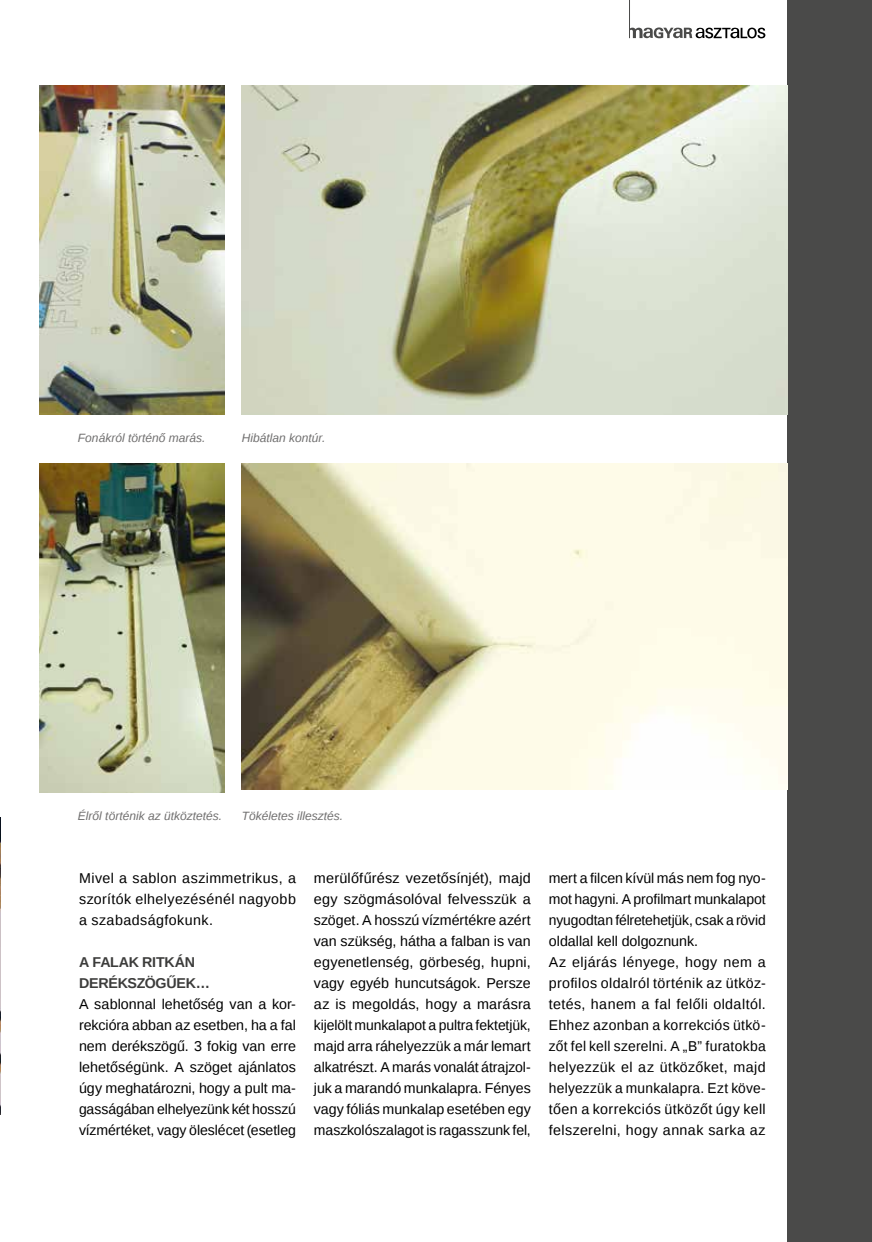
<style>
.page{position:relative;width:872px;height:1242px;background:#fff}
.page>*{position:absolute;margin:0;border:0;box-sizing:border-box;transform-origin:0 0}
.t1{font:14.25px/21px "Liberation Sans";letter-spacing:.015em;color:#000;text-align:justify}
.t2{font:700 14.25px/21px "Liberation Sans";letter-spacing:-.02em;color:#3c3c3b}
.t3{font:italic 12px "Liberation Sans";color:#706f6f}
</style>
<div class="page">
<div style="left:787px;top:0;width:85px;height:1242px;background:#4a4a49"></div>
<svg style="left:630px;top:27px;width:135px;height:11px"></svg>
<hr style="left:629px;top:0;width:1px;height:38px;background:#4a4a49">
<img style="left:0;top:817px;width:1px;height:297px">
<img style="left:40px;top:85px;width:185px;height:330px">
<img style="left:242px;top:85px;width:545px;height:329px">
<img style="left:40px;top:463px;width:184px;height:330px">
<img style="left:242px;top:463px;width:545px;height:326px">
<p class="t3" style="left:78px;top:430px;width:129px">Fonákról történő marás.</p>
<p class="t3" style="left:242px;top:430px;width:85px">Hibátlan kontúr.</p>
<p class="t3" style="left:78px;top:808px;width:146px">Élről történik az ütköztetés.</p>
<p class="t3" style="left:242px;top:808px;width:103px">Tökéletes illesztés.</p>
<p class="t1" style="left:79px;top:868px;width:218px">Mivel a sablon aszimmetrikus, a szorítók elhelyezésénél nagyobb a szabadságfokunk.</p>
<p class="t2" style="left:79px;top:951px;width:133px">A FALAK RITKÁN<br>DERÉKSZÖGŰEK…</p>
<p class="t1" style="left:79px;top:994px;width:218px">A sablonnal lehetőség van a kor&shy;rekcióra abban az esetben, ha a fal nem derékszögű. 3 fokig van erre lehetőségünk. A szöget ajánlatos úgy meghatározni, hogy a pult ma&shy;gasságában elhelyezünk két hosszú vízmértéket, vagy öleslécet (esetleg</p>
<p class="t1" style="left:314px;top:868px;width:218px">merülőfűrész vezetősínjét), majd egy szögmásolóval felvesszük a szöget. A hosszú vízmértékre azért van szükség, hátha a falban is van egyenetlenség, görbeség, hupni, vagy egyéb huncutságok. Persze az is megoldás, hogy a marásra kijelölt munkalapot a pultra fektetjük, majd arra ráhelyezzük a már lemart alkatrészt. A marás vonalát átrajzol&shy;juk a marandó munkalapra. Fényes vagy fóliás munkalap esetében egy maszkolószalagot is ragasszunk fel,</p>
<p class="t1" style="left:549px;top:868px;width:218px;text-align:left">mert a filcen kívül más nem fog nyo&shy;mot hagyni. A profilmart munkalapot nyugodtan félretehetjük, csak a rövid oldallal kell dolgoznunk.<br>Az eljárás lényege, hogy nem a profilos oldalról történik az ütköz&shy;tetés, hanem a fal felőli oldaltól.<br>Ehhez azonban a korrekciós ütkö&shy;zőt fel kell szerelni. A „B” furatokba helyezzük el az ütközőket, majd helyezzük a munkalapra. Ezt köve&shy;tően a korrekciós ütközőt úgy kell felszerelni, hogy annak sarka az</p>
</div>
